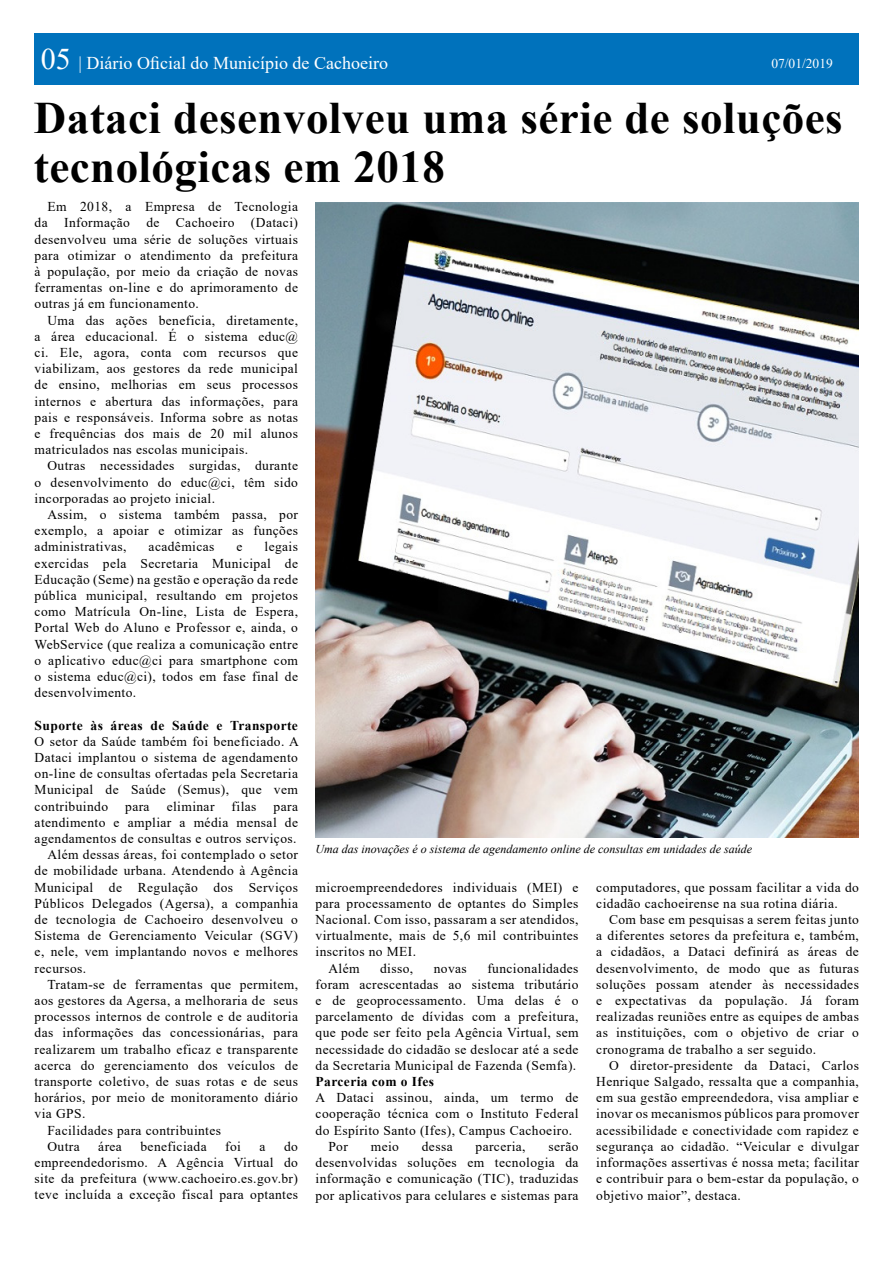
<style>
.page{position:relative;width:893px;height:1263px;background:#fff}
.page>*{position:absolute;margin:0;border:0;box-sizing:border-box;transform-origin:0 0}
.t1{font:700 45px/49.5px "Times New Roman";letter-spacing:.01em;color:#000}
.t2{font:18px "Times New Roman";color:#fff}
.t3{font:13.5px/16.2px "Times New Roman";letter-spacing:.03em;color:#000;text-align:justify}
.t4{font:700 13.5px "Times New Roman";letter-spacing:.03em;color:#000}
.t5{font:13.5px "Times New Roman";color:#fff}
.t6{font:italic 12px "Times New Roman";color:#000}
.s1{font-size:30px}
</style>
<div class="page">
<div style="left:34px;top:34px;width:824px;height:51px;background:#0072bc"></div>
<img style="left:315px;top:202px;width:543px;height:636px">
<h2 class="t2" style="left:41px;top:50px;width:349px"><span class="s1">05</span> | Diário Oficial do Município de Cachoeiro</h2>
<p class="t5" style="left:771px;top:54px;width:63px">07/01/2019</p>
<h1 class="t1" style="left:34px;top:91px;width:810px">Dataci desenvolveu uma série de soluções tecnológicas em 2018</h1>
<p class="t3" style="left:35px;top:198px;width:265px;text-indent:13px">Em 2018, a Empresa de Tecnologia da Informação de Cachoeiro (Dataci) desenvolveu uma série de soluções virtuais para otimizar o atendimento da prefeitura à população, por meio da criação de novas ferramentas on-line e do aprimoramento de outras já em funcionamento.</p>
<p class="t3" style="left:35px;top:311px;width:265px;text-indent:13px">Uma das ações beneficia, diretamente, a área educacional. É o sistema educ@ ci. Ele, agora, conta com recursos que viabilizam, aos gestores da rede municipal de ensino, melhorias em seus processos internos e abertura das informações, para pais e responsáveis. Informa sobre as notas e frequências dos mais de 20 mil alunos matriculados nas escolas municipais.</p>
<p class="t3" style="left:35px;top:457px;width:265px;text-indent:13px">Outras necessidades surgidas, durante o desenvolvimento do educ@ci, têm sido incorporadas ao projeto inicial.</p>
<p class="t3" style="left:35px;top:506px;width:265px;text-indent:13px">Assim, o sistema também passa, por exemplo, a apoiar e otimizar as funções administrativas,</p>
<p class="t3" style="left:35px;top:538px;width:265px;text-indent:230px">legais exercidas pela Secretaria Municipal de Educação (Seme) na gestão e operação da rede pública municipal, resultando em projetos como Matrícula On-line, Lista de Espera, Portal Web do Aluno e Professor e, ainda, o WebService (que realiza a comunicação entre o aplicativo educ@ci para smartphone com o sistema educ@ci), todos em fase final de desenvolvimento.</p>
<p class="t4" style="left:35px;top:715px;width:265px">Suporte às áreas de Saúde e Transporte</p>
<p class="t3" style="left:35px;top:733px;width:266px">O setor da Saúde também foi beneficiado. A Dataci implantou o sistema de agendamento on-line de consultas ofertadas pela Secretaria Municipal de Saúde (Semus), que vem contribuindo</p>
<p class="t3" style="left:149px;top:538px;width:67px">acadêmicas</p>
<p class="t3" style="left:236px;top:538px;width:7px">e</p>
<p class="t3" style="left:125px;top:797px;width:26px">para</p>
<p class="t3" style="left:167px;top:797px;width:49px">eliminar</p>
<p class="t3" style="left:232px;top:797px;width:26px">filas</p>
<p class="t3" style="left:274px;top:797px;width:26px">para</p>
<p class="t3" style="left:35px;top:814px;width:265px">atendimento e ampliar a média mensal de</p>
<p class="t3" style="left:35px;top:830px;width:263px">agendamentos de consultas e outros serviços.</p>
<p class="t3" style="left:47px;top:846px;width:252px">Além dessas áreas, foi contemplado o setor</p>
<p class="t3" style="left:35px;top:862px;width:265px">de mobilidade urbana. Atendendo à Agência</p>
<p class="t3" style="left:35px;top:878px;width:265px">Municipal de Regulação dos Serviços</p>
<p class="t3" style="left:35px;top:895px;width:265px">Públicos Delegados (Agersa), a companhia</p>
<p class="t3" style="left:35px;top:911px;width:265px">de tecnologia de Cachoeiro desenvolveu o</p>
<p class="t3" style="left:35px;top:927px;width:265px">Sistema de Gerenciamento Veicular (SGV)</p>
<p class="t3" style="left:35px;top:943px;width:265px">e, nele, vem implantando novos e melhores</p>
<p class="t3" style="left:35px;top:959px;width:53px">recursos.</p>
<p class="t3" style="left:47px;top:976px;width:252px">Tratam-se de ferramentas que permitem,</p>
<p class="t3" style="left:35px;top:992px;width:265px">aos gestores da Agersa, a melhoraria de seus</p>
<p class="t3" style="left:35px;top:1008px;width:265px">processos internos de controle e de auditoria</p>
<p class="t3" style="left:35px;top:1024px;width:265px">das informações das concessionárias, para</p>
<p class="t3" style="left:35px;top:1040px;width:265px">realizarem um trabalho eficaz e transparente</p>
<p class="t3" style="left:35px;top:1057px;width:265px">acerca do gerenciamento dos veículos de</p>
<p class="t3" style="left:35px;top:1073px;width:265px">transporte coletivo, de suas rotas e de seus</p>
<p class="t3" style="left:35px;top:1089px;width:265px">horários, por meio de monitoramento diário</p>
<p class="t3" style="left:35px;top:1105px;width:52px">via GPS.</p>
<p class="t3" style="left:47px;top:1121px;width:175px">Facilidades para contribuintes</p>
<p class="t3" style="left:47px;top:1138px;width:34px">Outra</p>
<p class="t3" style="left:98px;top:1138px;width:25px">área</p>
<p class="t3" style="left:140px;top:1138px;width:68px">beneficiada</p>
<p class="t3" style="left:225px;top:1138px;width:17px">foi</p>
<p class="t3" style="left:260px;top:1138px;width:7px">a</p>
<p class="t3" style="left:35px;top:1138px;width:265px;text-indent:249px">do empreendedorismo. A Agência Virtual do site da prefeitura (www.cachoeiro.es.gov.br) teve incluída a exceção fiscal para optantes</p>
<p class="t6" style="left:316px;top:841px;width:438px">Uma das inovações é o sistema de agendamento online de consultas em unidades de saúde</p>
<p class="t3" style="left:316px;top:879px;width:264px">microempreendedores individuais (MEI) e</p>
<p class="t3" style="left:316px;top:895px;width:264px">para processamento de optantes do Simples</p>
<p class="t3" style="left:316px;top:911px;width:264px">Nacional. Com isso, passaram a ser atendidos,</p>
<p class="t3" style="left:316px;top:927px;width:264px">virtualmente, mais de 5,6 mil contribuintes</p>
<p class="t3" style="left:316px;top:943px;width:102px">inscritos no MEI.</p>
<p class="t3" style="left:328px;top:960px;width:33px">Além</p>
<p class="t3" style="left:380px;top:960px;width:35px">disso,</p>
<p class="t3" style="left:434px;top:960px;width:35px">novas</p>
<p class="t3" style="left:316px;top:960px;width:264px;text-indent:172px">funcionalidades foram acrescentadas ao sistema tributário e de geoprocessamento. Uma delas é o parcelamento de dívidas com a prefeitura, que pode ser feito pela Agência Virtual, sem necessidade do cidadão se deslocar até a sede da Secretaria Municipal de Fazenda (Semfa).</p>
<p class="t4" style="left:316px;top:1072px;width:120px">Parceria com o Ifes</p>
<p class="t3" style="left:316px;top:1089px;width:264px">A Dataci assinou, ainda, um termo de</p>
<p class="t3" style="left:316px;top:1105px;width:264px">cooperação técnica com o Instituto Federal</p>
<p class="t3" style="left:316px;top:1122px;width:258px">do Espírito Santo (Ifes), Campus Cachoeiro.</p>
<p class="t3" style="left:328px;top:1138px;width:21px">Por</p>
<p class="t3" style="left:371px;top:1138px;width:30px">meio</p>
<p class="t3" style="left:422px;top:1138px;width:32px">dessa</p>
<p class="t3" style="left:475px;top:1138px;width:52px">parceria,</p>
<p class="t3" style="left:316px;top:1138px;width:264px;text-indent:233px">serão desenvolvidas soluções em tecnologia da informação e comunicação (TIC), traduzidas por aplicativos para celulares e sistemas para</p>
<p class="t3" style="left:596px;top:879px;width:264px">computadores, que possam facilitar a vida do cidadão cachoeirense na sua rotina diária.</p>
<p class="t3" style="left:596px;top:911px;width:264px;text-indent:13px">Com base em pesquisas a serem feitas junto a diferentes setores da prefeitura e, também, a cidadãos, a Dataci definirá as áreas de desenvolvimento, de modo que as futuras soluções possam atender às necessidades e expectativas da população. Já foram realizadas reuniões entre as equipes de ambas as instituições, com o objetivo de criar o cronograma de trabalho a ser seguido.</p>
<p class="t3" style="left:596px;top:1057px;width:264px;text-indent:13px">O diretor-presidente da Dataci, Carlos Henrique Salgado, ressalta que a companhia, em sua gestão empreendedora, visa ampliar e inovar os mecanismos públicos para promover acessibilidade e conectividade com rapidez e segurança ao cidadão. “Veicular e divulgar informações assertivas é nossa meta; facilitar e contribuir para o bem-estar da população, o objetivo maior”, destaca.</p>
</div>
